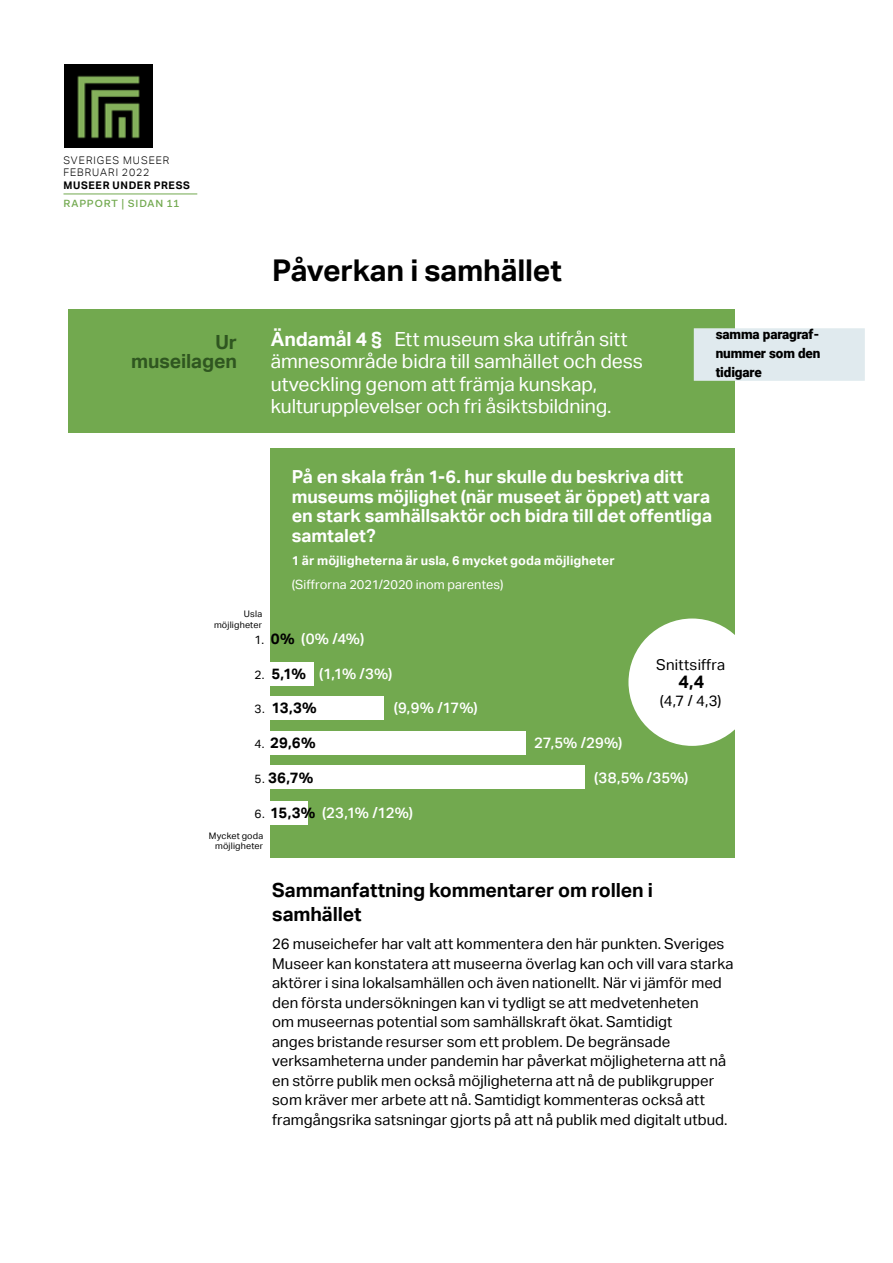
<style>
.page{position:relative;width:893px;height:1263px;background:#fff}
.page>*{position:absolute;margin:0;border:0;box-sizing:border-box;transform-origin:0 0}
.Brödtext_punkter{font:700 30px "Aktiv Grotesk";letter-spacing:-.005em;color:#000}
.IIngress{font:19.5px/22.5px "Aktiv Grotesk";letter-spacing:-.005em;color:#fff}
.IIngress-2{font:700 19.5px/24px "Aktiv Grotesk";letter-spacing:-.005em;color:#000}
.IIngress-3{font:700 19.5px "Aktiv Grotesk";letter-spacing:-.005em;color:#2f5620}
.IIngress-4{font:700 18px/19.5px "Aktiv Grotesk";letter-spacing:-.005em;color:#fff}
.IIngress-5{font:700 18px "Aktiv Grotesk";color:#000}
.Brödtext_punkter-2{font:15px/19.5px "Aktiv Grotesk";letter-spacing:.005em;color:#000}
.IIngress-6{font:500 15px "Aktiv Grotesk";letter-spacing:.005em;color:#fff}
.IIngress-7{font:700 15px "Aktiv Grotesk";color:#000}
.IIngress-8{font:15px "Aktiv Grotesk";letter-spacing:.015em;color:#000}
.Boverket_ny{font:900 13.5px/18.8px "Roboto";letter-spacing:-.01em;color:#000;text-align:justify}
.IIngress-9{font:700 12.75px "Aktiv Grotesk";letter-spacing:.01em;color:#fff}
.IIngress-10{font:12.75px "Aktiv Grotesk";letter-spacing:.01em;color:#fff}
.t1{font:300 10.5px/12px "Aktiv Grotesk";letter-spacing:.09em;color:#000}
.t2{font:700 10.5px "Aktiv Grotesk";letter-spacing:.065em;color:#000}
.t3{font:500 10.5px "Fakt Pro";letter-spacing:.08em;color:#72a94f}
.IIngress-11{font:9px/10.5px "Aktiv Grotesk";letter-spacing:.02em;color:#000;text-align:right}
.s1{font-weight:700}
.s2{font-weight:400;font-size:12px;color:#000}
.s3{font-weight:700;color:#000}
.s4{font-weight:400;font-size:12px}
.s5{font-weight:500;color:#fff}
</style>
<div class="page">
<hr style="left:63px;top:194px;width:134px;height:1px;background:#72a94f">
<img style="left:65px;top:65px;width:87px;height:83px">
<div style="left:68px;top:309px;width:667px;height:123px;background:#72a94f"></div>
<div style="left:694px;top:328px;width:171px;height:53px;background:#e0eaee"></div>
<div style="left:270px;top:448px;width:465px;height:409px;background:#72a94f"></div>
<div style="left:270px;top:662px;width:44px;height:23px;background:#fff"></div>
<div style="left:270px;top:697px;width:114px;height:23px;background:#fff"></div>
<div style="left:270px;top:731px;width:256px;height:23px;background:#fff"></div>
<div style="left:270px;top:766px;width:315px;height:23px;background:#fff"></div>
<div style="left:270px;top:801px;width:38px;height:24px;background:#fff"></div>
<div style="left:628px;top:618px;width:128px;height:128px;background:#fff;border-radius:50%"></div>
<p class="t1" style="left:63px;top:154px;width:108px">SVERIGES MUSEER<br>FEBRUARI 2022</p>
<p class="t2" style="left:63px;top:180px;width:128px">MUSEER UNDER PRESS</p>
<p class="t3" style="left:63px;top:196px;width:117px">RAPPORT | SIDAN 11</p>
<p class="IIngress-3" style="left:215px;top:331px;width:23px">Ur</p>
<p class="IIngress-3" style="left:131px;top:350px;width:107px">museilagen</p>
<p class="Brödtext_punkter" style="left:272px;top:253px;width:291px">Påverkan i samhället</p>
<p class="IIngress" style="left:271px;top:328px;width:374px"><span class="s1">Ändamål 4 §</span> Ett museum ska utifrån sitt ämnesområde bidra till samhället och dess utveckling genom att främja kunskap, kulturupplevelser och fri åsiktsbildning.</p>
<p class="Boverket_ny" style="left:716px;top:324px;width:106px">samma paragraf&shy;nummer som den tidigare</p>
<p class="IIngress-11" style="left:244px;top:609px;width:20px">Usla</p>
<p class="IIngress-11" style="left:214px;top:619px;width:50px">möjligheter</p>
<p class="IIngress-4" style="left:292px;top:467px;width:422px">På en skala från 1-6. hur skulle du beskriva ditt museums möjlighet (när museet är öppet) att vara en stark samhällsaktör och bidra till det offentliga samtalet?</p>
<p class="IIngress-9" style="left:292px;top:553px;width:325px">1 är möjligheterna är usla, 6 mycket goda möjligheter</p>
<p class="IIngress-10" style="left:292px;top:577px;width:213px">(Siffrorna 2021/2020 inom parentes)</p>
<p class="IIngress-6" style="left:255px;top:630px;width:111px"><span class="s2">1.</span> <span class="s3">0%</span> (0% /4%)</p>
<p class="IIngress-6" style="left:255px;top:665px;width:139px"><span class="s2">2.</span> <span class="s3">5,1%</span> (1,1% /3%)</p>
<p class="IIngress-7" style="left:255px;top:699px;width:64px"><span class="s4">3.</span> 13,3%</p>
<p class="IIngress-6" style="left:394px;top:699px;width:86px">(9,9% /17%)</p>
<p class="IIngress-7" style="left:255px;top:734px;width:70px"><span class="s4">4.</span> 29,6% <span class="s5">(</span></p>
<p class="IIngress-6" style="left:534px;top:734px;width:90px">27,5% /29%)</p>
<p class="IIngress-7" style="left:255px;top:769px;width:60px"><span class="s4">5.</span> 36,7%</p>
<p class="IIngress-6" style="left:594px;top:769px;width:96px">(38,5% /35%)</p>
<p class="IIngress-6" style="left:255px;top:804px;width:160px"><span class="s2">6.</span> <span class="s3">15,3%</span> (23,1% /12%)</p>
<p class="IIngress-8" style="left:656px;top:656px;width:71px">Snittsiffra</p>
<p class="IIngress-5" style="left:678px;top:671px;width:28px">4,4</p>
<p class="IIngress-8" style="left:660px;top:692px;width:63px">(4,7 / 4,3)</p>
<p class="IIngress-11" style="left:209px;top:830px;width:56px">Mycket goda möjligheter</p>
<p class="IIngress-2" style="left:272px;top:878px;width:382px">Sammanfattning kommentarer om rollen i samhället</p>
<p class="Brödtext_punkter-2" style="left:272px;top:934px;width:463px">26 museichefer har valt att kommentera den här punkten. Sveriges Museer kan konstatera att museerna överlag kan och vill vara starka aktörer i sina lokalsamhällen och även nationellt. När vi jämför med den första undersökningen kan vi tydligt se att medvetenheten<br>om museernas potential som samhällskraft ökat. Samtidigt<br>anges bristande resurser som ett problem. De begränsade verksamheterna under pandemin har påverkat möjligheterna att nå en större publik men också möjligheterna att nå de publikgrupper som kräver mer arbete att nå. Samtidigt kommenteras också att framgångsrika satsningar gjorts på att nå publik med digitalt utbud.</p>
</div>
